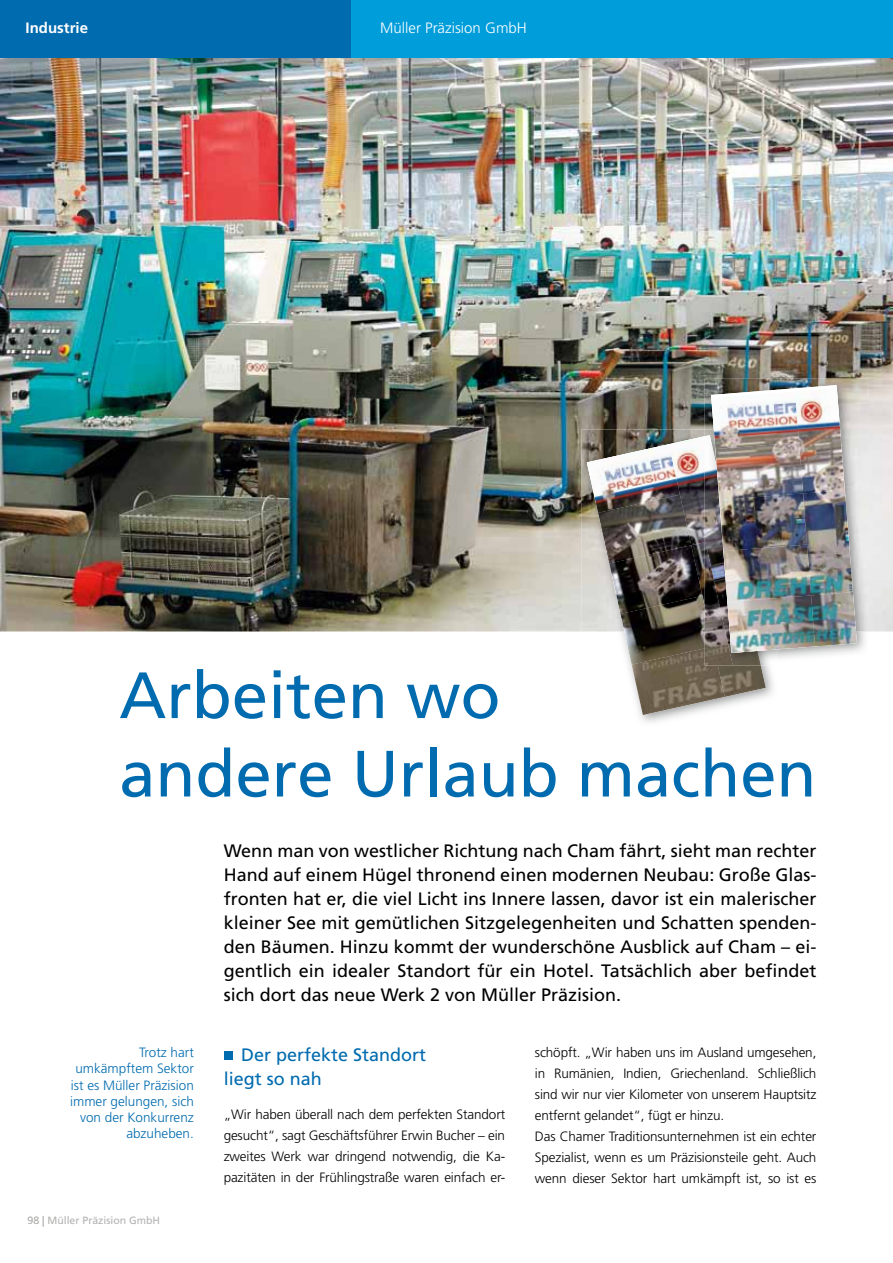
<style>
.page{position:relative;width:893px;height:1263px;background:#fff}
.page>*{position:absolute;margin:0;border:0;box-sizing:border-box;transform-origin:0 0}
.t1{font:65.4px/78.4px "Frutiger LT Std";color:#006baf}
.t2{font:18px/24px "Frutiger LT Std";color:#000;text-align:justify}
.t3{font:18px/24px "Frutiger LT Std";color:#006baf}
.t4{font:300 15px "Frutiger LT Std";color:#fff}
.t5{font:700 15px "Frutiger LT Std";color:#fff}
.t6{font:300 13.5px/21px "Frutiger LT Std";letter-spacing:-.01em;color:#000;text-align:justify}
.t7{font:300 13.5px/16.2px "Frutiger LT Std";color:#006baf;text-align:right}
.t8{font:10.5px "Frutiger LT Std";color:#b2b2b1}
.s1{font-weight:300}
</style>
<div class="page">
<img style="left:0;top:57px;width:893px;height:574px">
<div style="left:224px;top:1051px;width:8px;height:8px;background:#006baf"></div>
<div style="left:350px;top:0;width:543px;height:57px;background:#009ddb"></div>
<img style="left:581px;top:631px;width:192px;height:92px">
<img style="left:581px;top:429px;width:124px;height:202px">
<svg style="left:587px;top:435px;width:179px;height:280px"></svg>
<img style="left:587px;top:444px;width:82px;height:69px">
<img style="left:669px;top:436px;width:36px;height:106px">
<img style="left:598px;top:495px;width:93px;height:68px">
<img style="left:609px;top:545px;width:82px;height:69px">
<img style="left:691px;top:542px;width:14px;height:54px">
<img style="left:620px;top:596px;width:85px;height:69px">
<img style="left:632px;top:648px;width:93px;height:67px">
<img style="left:718px;top:665px;width:48px;height:32px">
<img style="left:778px;top:631px;width:91px;height:28px">
<img style="left:705px;top:379px;width:164px;height:252px">
<img style="left:761px;top:653px;width:17px;height:12px">
<img style="left:705px;top:429px;width:6px;height:6px">
<img style="left:705px;top:435px;width:6px;height:103px">
<img style="left:705px;top:538px;width:9px;height:127px">
<img style="left:714px;top:653px;width:47px;height:12px">
<img style="left:711px;top:385px;width:146px;height:268px">
<img style="left:711px;top:392px;width:84px;height:57px">
<img style="left:795px;top:388px;width:50px;height:102px">
<img style="left:715px;top:442px;width:88px;height:58px">
<img style="left:719px;top:493px;width:84px;height:58px">
<img style="left:803px;top:490px;width:50px;height:102px">
<img style="left:723px;top:544px;width:88px;height:58px">
<img style="left:727px;top:595px;width:88px;height:58px">
<img style="left:811px;top:592px;width:46px;height:54px">
<div style="left:0;top:0;width:350px;height:57px;background:#006baf"></div>
<p class="t5" style="left:26px;top:18px;width:64px">Industrie</p>
<p class="t4" style="left:380px;top:19px;width:148px">Müller Präzision GmbH</p>
<h1 class="t1" style="left:119px;top:656px;width:699px">Arbeiten wo<br>andere Urlaub machen</h1>
<p class="t7" style="left:70px;top:1045px;width:125px">Trotz hart umkämpftem Sektor ist es Müller Präzision immer gelungen, sich von der Konkurrenz abzuheben.</p>
<p class="t8" style="left:28px;top:1214px;width:134px"><span class="s1">98 |</span> Müller Präzision GmbH</p>
<p class="t2" style="left:224px;top:838px;width:594px">Wenn man von westlicher Richtung nach Cham fährt, sieht man rechter Hand auf einem Hügel thronend einen modernen Neubau: Große Glas&shy;fronten hat er, die viel Licht ins Innere lassen, davor ist ein malerischer kleiner See mit gemütlichen Sitzgelegenheiten und Schatten spenden&shy;den Bäumen. Hinzu kommt der wunderschöne Ausblick auf Cham – ei&shy;gentlich ein idealer Standort für ein Hotel. Tatsächlich aber befindet sich dort das neue Werk 2 von Müller Präzision.</p>
<h2 class="t3" style="left:224px;top:1042px;width:204px;text-indent:17px">Der perfekte Standort liegt so nah</h2>
<p class="t6" style="left:224px;top:1104px;width:283px">„Wir haben überall nach dem perfekten Standort gesucht“, sagt Geschäftsführer Erwin Bucher – ein zweites Werk war dringend notwendig, die Ka&shy;pazitäten in der Frühlingstraße waren einfach er-</p>
<p class="t6" style="left:535px;top:1042px;width:283px;text-align:left">schöpft. „Wir haben uns im Ausland umgesehen, in Rumänien, Indien, Griechenland. Schließlich sind wir nur vier Kilometer von unserem Hauptsitz entfernt gelandet“, fügt er hinzu.<br>Das Chamer Traditionsunternehmen ist ein echter Spezialist, wenn es um Präzisionsteile geht. Auch wenn dieser Sektor hart umkämpft ist, so ist es</p>
</div>
